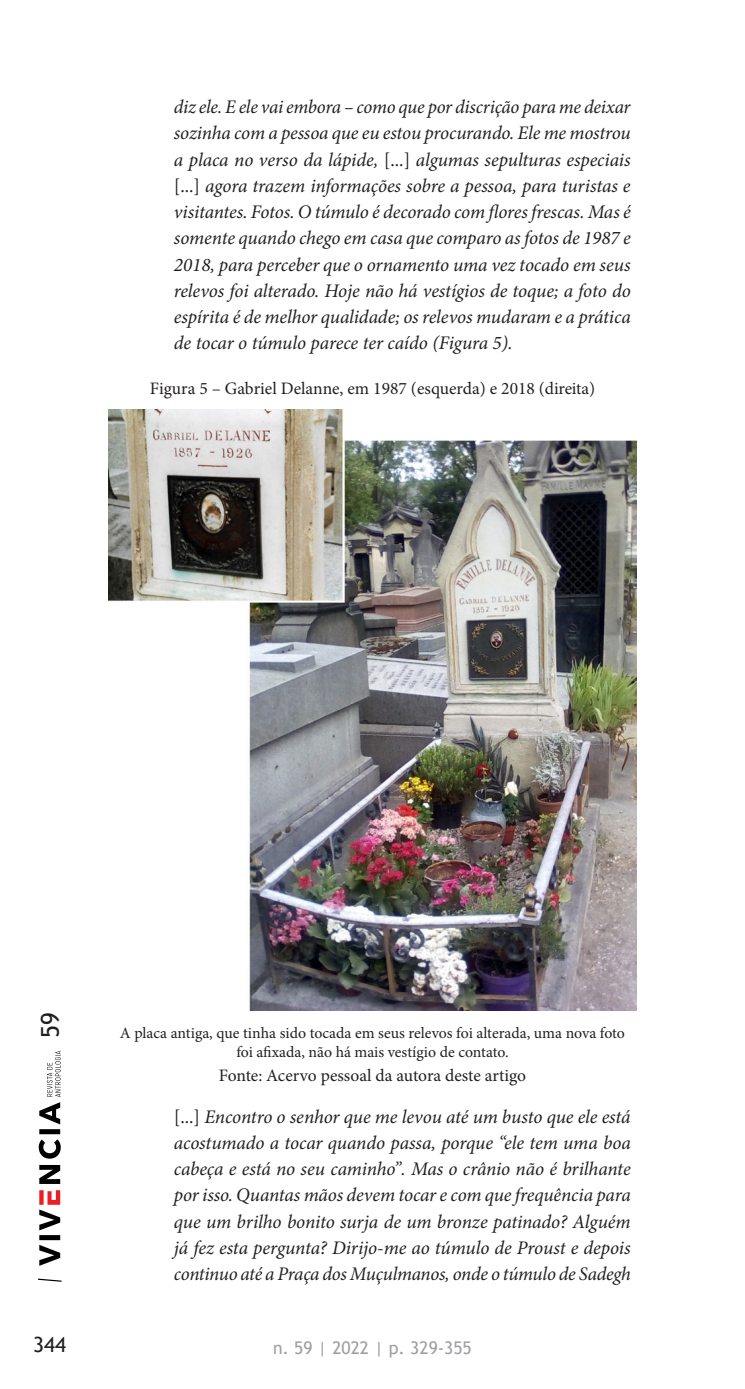
<style>
.page{position:relative;width:745px;height:1389px;background:#fff}
.page>*{position:absolute;margin:0;border:0;box-sizing:border-box;transform-origin:0 0}
.t1{font:24.5px "Trebuchet MS";color:#231f20}
.t2{font:21px "Trebuchet MS";color:#231f20}
.Relato{font:italic 19.25px/26.2px "Minion Pro";letter-spacing:-.015em;color:#231f20;text-align:justify}
.Legenda_Figuras{font:17.5px "Minion Pro";color:#231f20}
.t3{font:17.5px "Trebuchet MS";color:#9d9fa2}
.Legenda_Figuras-2{font:15.75px/18.9px "Minion Pro";color:#231f20;text-align:center}
.s1{font-style:normal}
</style>
<div class="page">
<svg style="left:38px;top:1051px;width:23px;height:231px"></svg>
<img style="left:109px;top:409px;width:526px;height:602px">
<p class="Relato" style="left:174px;top:94px;width:458px">diz ele. E ele vai embora – como que por discrição para me deixar sozinha com a pessoa que eu estou procurando. Ele me mostrou a placa no verso da lápide, <span class="s1">[...]</span> algumas sepulturas especiais <span class="s1">[...]</span> agora trazem informações sobre a pessoa, para turistas e visitantes. Fotos. O túmulo é decorado com flores frescas. Mas é somente quando chego em casa que comparo as fotos de 1987 e 2018, para perceber que o ornamento uma vez tocado em seus relevos foi alterado. Hoje não há vestígios de toque; a foto do espírita é de melhor qualidade; os relevos mudaram e a prática de tocar o túmulo parece ter caído (Figura 5).</p>
<p class="Legenda_Figuras" style="left:150px;top:376px;width:446px">Figura 5 – Gabriel Delanne, em 1987 (esquerda) e 2018 (direita)</p>
<p class="t1" style="left:35px;top:1038px;width:27px;rotate:-90deg">59</p>
<p class="t2" style="left:33px;top:1331px;width:35px">344</p>
<p class="Legenda_Figuras-2" style="left:120px;top:1024px;width:506px">A placa antiga, que tinha sido tocada em seus relevos foi alterada, uma nova foto foi afixada, não há mais vestígio de contato.</p>
<p class="Legenda_Figuras" style="left:218px;top:1064px;width:309px">Fonte: Acervo pessoal da autora deste artigo</p>
<p class="Relato" style="left:174px;top:1103px;width:458px"><span class="s1">[...]</span> Encontro o senhor que me levou até um busto que ele está acostumado a tocar quando passa, porque “ele tem uma boa cabeça e está no seu caminho”. Mas o crânio não é brilhante por isso. Quantas mãos devem tocar e com que frequência para que um brilho bonito surja de um bronze patinado? Alguém já fez esta pergunta? Dirijo-me ao túmulo de Proust e depois continuo até a Praça dos Muçulmanos, onde o túmulo de Sadegh</p>
<p class="t3" style="left:273px;top:1337px;width:200px">n. 59 | 2022 | p. 329-355</p>
</div>
